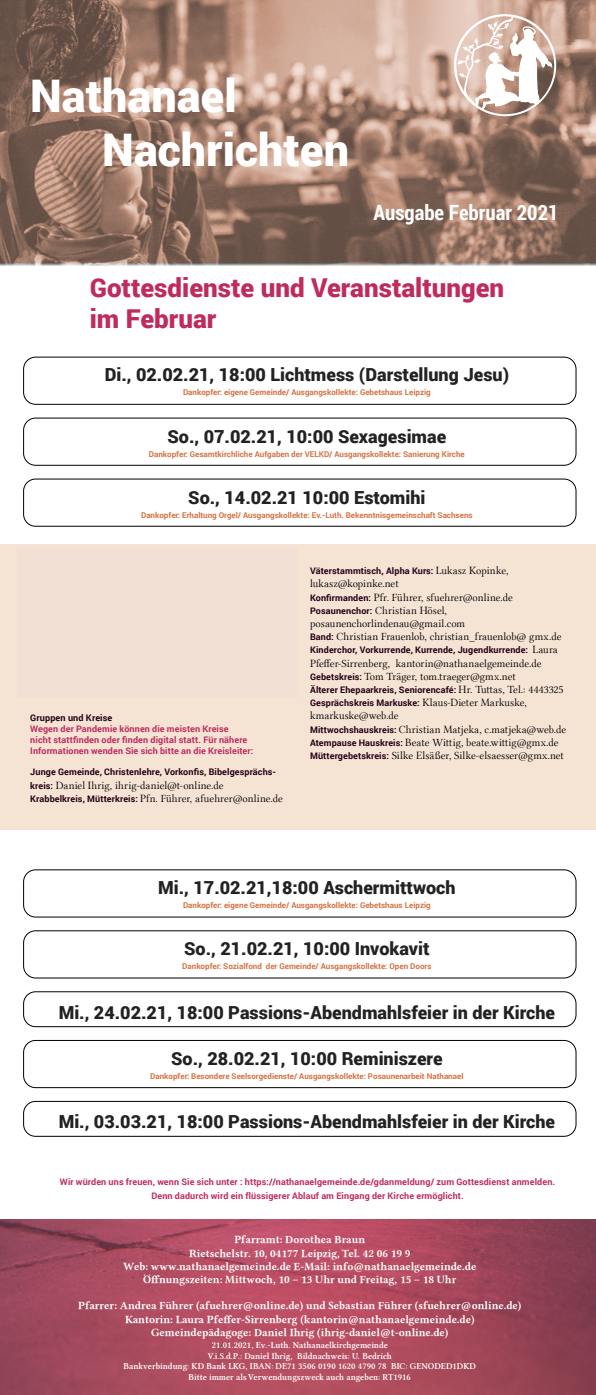
<style>
.page{position:relative;width:596px;height:1395px;background:#fff}
.page>*{position:absolute;margin:0;border:0;box-sizing:border-box;transform-origin:0 0}
.t1{font:900 45px/54px "Roboto";color:#fff}
.t2{font:900 26px/31.2px "Roboto";color:#bf2a5f}
.t3{font:700 21px "Roboto Condensed";color:#fff}
.t4{font:900 18px "Roboto";color:#222}
.t5{font:11px/13.2px "Linux Libertine DG";color:#000}
.t6{font:11px/13.2px "Linux Libertine GB";color:#fff;text-align:center}
.t7{font:700 9.1px "Roboto";letter-spacing:.015em;color:#230015}
.t8{font:700 9px/10.9px "Roboto";letter-spacing:.01em;color:#bf2a5f}
.t9{font:700 9px/13.2px "Roboto";letter-spacing:.015em;color:#230015}
.t10{font:9px/10.8px "Linux Libertine GZ";color:#fff;text-align:center}
.t11{font:700 8px "Roboto";color:#d47243}
.s1{font-family:"Roboto";font-weight:700;font-size:9px;color:#230015}
.s2{font-family:"Linux Libertine DG";font-weight:400;font-size:11px;color:#000}
</style>
<div class="page">
<svg style="left:0;top:1px;width:595px;height:265px;background:#9c7d6d"></svg>
<img style="left:0;top:1219px;width:595px;height:176px">
<svg style="left:453px;top:14px;width:103px;height:102px"></svg>
<div style="left:0;top:544px;width:595px;height:285px;background:#f5e3d4"></div>
<div style="left:23px;top:357px;width:553px;height:48px;border:1px solid #000;border-radius:12px"></div>
<div style="left:23px;top:417px;width:553px;height:49px;border:1px solid #000;border-radius:12px"></div>
<div style="left:23px;top:869px;width:553px;height:48px;border:1px solid #000;border-radius:12px"></div>
<div style="left:23px;top:930px;width:553px;height:48px;border:1px solid #000;border-radius:12px"></div>
<div style="left:23px;top:1040px;width:553px;height:48px;border:1px solid #000;border-radius:12px"></div>
<div style="left:23px;top:478px;width:553px;height:49px;border:1px solid #000;border-radius:12px"></div>
<div style="left:23px;top:991px;width:553px;height:36px;border:1px solid #000;border-radius:12px"></div>
<div style="left:23px;top:1101px;width:553px;height:36px;border:1px solid #000;border-radius:12px"></div>
<h1 class="t1" style="left:102px;top:68px;width:248px;text-indent:-72px">Nathanael<br>Nachrichten</h1>
<h3 class="t3" style="left:373px;top:198px;width:186px">Ausgabe Februar 2021</h3>
<h2 class="t2" style="left:90px;top:271px;width:415px">Gottesdienste und Veranstaltungen im Februar</h2>
<h3 class="t4" style="left:105px;top:362px;width:405px">Di., 02.02.21, 18:00 Lichtmess (Darstellung Jesu)</h3>
<p class="t11" style="left:183px;top:386px;width:249px">Dankopfer: eigene Gemeinde/ Ausgangskollekte: Gebetshaus Leipzig</p>
<h3 class="t4" style="left:167px;top:423px;width:280px">So., 07.02.21, 10:00 Sexagesimae</h3>
<p class="t11" style="left:149px;top:448px;width:317px">Dankopfer: Gesamtkirchliche Aufgaben der VELKD/ Ausgangskollekte: Sanierung Kirche</p>
<h3 class="t4" style="left:188px;top:484px;width:238px">So., 14.02.21 10:00 Estomihi</h3>
<p class="t11" style="left:141px;top:509px;width:333px">Dankopfer: Erhaltung Orgel/ Ausgangskollekte: Ev.-Luth. Bekenntnisgemeinschaft Sachsens</p>
<p class="t7" style="left:30px;top:711px;width:83px">Gruppen und Kreise</p>
<p class="t8" style="left:30px;top:723px;width:224px">Wegen der Pandemie können die meisten Kreise<br>nicht stattfinden oder finden digital statt. Für nähere<br>Informationen wenden Sie sich bitte an die Kreisleiter:</p>
<p class="t9" style="left:30px;top:765px;width:247px">Junge Gemeinde, Christenlehre, Vorkonfis, Bibelgesprächs-</p>
<p class="t5" style="left:30px;top:778px;width:254px"><span class="s1">kreis:</span> Daniel Ihrig, ihrig-daniel@t-online.de<br><span class="s1">Krabbelkreis, Mütterkreis:</span> Pfn. Führer, afuehrer@online.de</p>
<p class="t9" style="left:310px;top:564px;width:200px">Väterstammtisch, Alpha Kurs: <span class="s2">Lukasz Kopinke,</span></p>
<p class="t5" style="left:310px;top:577px;width:253px">lukasz@kopinke.net<br><span class="s1">Konfirmanden:</span> Pfr. Führer, sfuehrer@online.de <span class="s1">Posaunenchor:</span> Christian Hösel, posaunenchorlindenau@gmail.com<br><span class="s1">Band:</span> Christian Frauenlob, christian_frauenlob@ gmx.de</p>
<p class="t9" style="left:310px;top:643px;width:249px">Kinderchor, Vorkurrende, Kurrende, Jugendkurrende: <span class="s2">Laura</span></p>
<p class="t5" style="left:310px;top:656px;width:233px">Pfeffer-Sirrenberg, kantorin@nathanaelgemeinde.de<br><span class="s1">Gebetskreis:</span> Tom Träger, tom.traeger@gmx.net</p>
<p class="t9" style="left:310px;top:683px;width:255px">Älterer Ehepaarkreis, Seniorencafé: <span class="s2">Hr. Tuttas, Tel.: 4443325<br></span>Gesprächskreis Markuske: <span class="s2">Klaus-Dieter Markuske,</span></p>
<p class="t5" style="left:310px;top:709px;width:257px">kmarkuske@web.de<br><span class="s1">Mittwochshauskreis:</span> Christian Matjeka, c.matjeka@web.de <span class="s1">Atempause Hauskreis:</span> Beate Wittig, beate.wittig@gmx.de <span class="s1">Müttergebetskreis:</span> Silke Elsäßer, Silke-elsaesser@gmx.net</p>
<h3 class="t4" style="left:158px;top:875px;width:299px">Mi., 17.02.21,18:00 Aschermittwoch</h3>
<p class="t11" style="left:183px;top:900px;width:249px">Dankopfer: eigene Gemeinde/ Ausgangskollekte: Gebetshaus Leipzig</p>
<h3 class="t4" style="left:184px;top:936px;width:247px">So., 21.02.21, 10:00 Invokavit</h3>
<p class="t11" style="left:182px;top:961px;width:250px">Dankopfer: Sozialfond der Gemeinde/ Ausgangskollekte: Open Doors</p>
<h3 class="t4" style="left:59px;top:999px;width:497px">Mi., 24.02.21, 18:00 Passions-Abendmahlsfeier in der Kirche</h3>
<h3 class="t4" style="left:171px;top:1046px;width:273px">So., 28.02.21, 10:00 Reminiszere</h3>
<p class="t11" style="left:150px;top:1070px;width:314px">Dankopfer: Besondere Seelsorgedienste/ Ausgangskollekte: Posaunenarbeit Nathanael</p>
<h3 class="t4" style="left:59px;top:1109px;width:497px">Mi., 03.03.21, 18:00 Passions-Abendmahlsfeier in der Kirche</h3>
<p class="t8" style="left:60px;top:1175px;width:496px;line-height:14px;text-align:center">Wir würden uns freuen, wenn Sie sich unter : https://nathanaelgemeinde.de/gdanmeldung/ zum Gottesdienst anmelden.<br>Denn dadurch wird ein flüssigerer Ablauf am Eingang der Kirche ermöglicht.</p>
<p class="t6" style="left:123px;top:1233px;width:354px">Pfarramt: Dorothea Braun<br>Rietschelstr. 10, 04177 Leipzig, Tel. 42 06 19 9<br>Web: www.nathanaelgemeinde.de E-Mail: info@nathanaelgemeinde.de Öffnungszeiten: Mittwoch, 10 – 13 Uhr und Freitag, 15 – 18 Uhr</p>
<p class="t6" style="left:78px;top:1299px;width:444px">Pfarrer: Andrea Führer (afuehrer@online.de) und Sebastian Führer (sfuehrer@online.de)<br>Kantorin: Laura Pfeffer-Sirrenberg (kantorin@nathanaelgemeinde.de)<br>Gemeindepädagoge: Daniel Ihrig (ihrig-daniel@t-online.de)</p>
<p class="t10" style="left:123px;top:1339px;width:353px">21.01.2021, Ev.-Luth. Nathanaelkirchgemeinde<br>V.i.S.d.P.: Daniel Ihrig, Bildnachweis: U. Bedrich<br>Bankverbindung: KD Bank LKG, IBAN: DE71 3506 0190 1620 4790 78 BIC: GENODED1DKD Bitte immer als Verwendungszweck auch angeben: RT1916</p>
</div>
